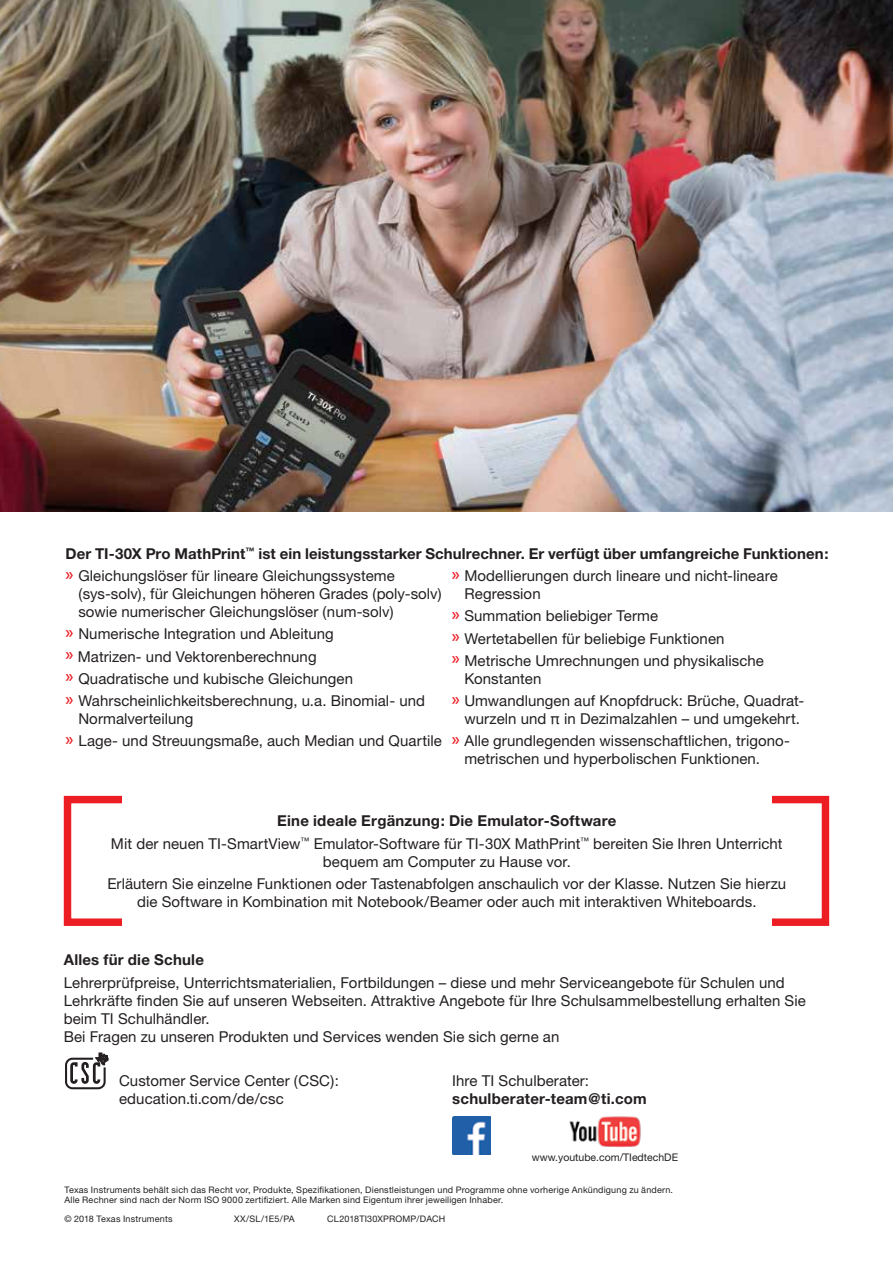
<style>
.page{position:relative;width:893px;height:1263px;background:#fff}
.page>*{position:absolute;margin:0;border:0;box-sizing:border-box;transform-origin:0 0}
.t1{font:15px/22.2px "Helvetica Neue";letter-spacing:.005em;color:#231f20}
.t2{font:700 15px/22.2px "Helvetica Neue";letter-spacing:.005em;color:#231f20}
.t3{font:10.5px "Helvetica Neue";color:#231f20}
.t4{font:9px/10.5px "Helvetica Neue";letter-spacing:.02em;color:#231f20}
.s1{font-family:"Myriad Pro";font-weight:600;font-size:18px;color:#ed1d24}
.s2{font-weight:400}
.s3{font-style:inherit}
.s4{font-weight:700}
</style>
<div class="page">
<div style="left:64px;top:796px;width:765px;height:130px;border:7px solid #ed1d24"></div>
<div style="left:123px;top:787px;width:649px;height:149px;background:#fff"></div>
<svg style="left:65px;top:1053px;width:43px;height:36px"></svg>
<img style="left:0;top:0;width:893px;height:512px">
<img style="left:453px;top:1116px;width:38px;height:38px">
<img style="left:569px;top:1116px;width:72px;height:32px">
<p class="t2" style="left:66px;top:542px;width:764px">Der TI-30X Pro MathPrint<sup>™</sup> ist ein leistungsstarker Schulrechner. Er verfügt über umfangreiche Funktionen: <span class="s1">»</span> <span class="s2">Gleichungslöser für lineare Gleichungssysteme</span></p>
<p class="t1" style="left:78px;top:585px;width:365px;line-height:18px">(sys-solv), für Gleichungen höheren Grades (poly-solv) sowie numerischer Gleichungslöser (num-solv)</p>
<p class="t1" style="left:66px;top:623px;width:361px"><span class="s1">»</span> Numerische Integration und Ableitung<br><span class="s1">»</span> Matrizen- und Vektorenberechnung<br><span class="s1">»</span> Quadratische und kubische Gleichungen<br><span class="s1">»</span> Wahrscheinlichkeitsberechnung, u.a. Binomial- und</p>
<p class="t1" style="left:66px;top:707px;width:378px;text-indent:13px">Normalverteilung<br><span class="s1">»</span> Lage- und Streuungsmaße, auch Median und Quartile</p>
<p class="t1" style="left:464px;top:567px;width:315px;line-height:18px;text-indent:-13px"><span class="s1">»</span> Modellierungen durch lineare und nicht-lineare<br>Regression</p>
<p class="t1" style="left:452px;top:605px;width:314px"><span class="s1">»</span> Summation beliebiger Terme<br><span class="s1">»</span> Wertetabellen für beliebige Funktionen<br><span class="s1">»</span> Metrische Umrechnungen und physikalische</p>
<p class="t1" style="left:452px;top:667px;width:354px;text-indent:13px">Konstanten<br><span class="s1">»</span> Umwandlungen auf Knopfdruck: Brüche, Quadrat-</p>
<p class="t1" style="left:452px;top:707px;width:350px;text-indent:13px">wurzeln und <span class="s3">π</span> in Dezimalzahlen – und umgekehrt. <span class="s1">»</span> Alle grundlegenden wissenschaftlichen, trigono-</p>
<p class="t1" style="left:464px;top:748px;width:297px">metrischen und hyperbolischen Funktionen.</p>
<p class="t1" style="left:111px;top:810px;width:673px;text-align:center"><span class="s4">Eine ideale Ergänzung: Die Emulator-Software<br></span>Mit der neuen TI-SmartView<sup>™</sup> Emulator-Software für TI-30X MathPrint<sup>™</sup> bereiten Sie Ihren Unterricht</p>
<p class="t1" style="left:107px;top:850px;width:680px;text-align:center">bequem am Computer zu Hause vor.<br>Erläutern Sie einzelne Funktionen oder Tastenabfolgen anschaulich vor der Klasse. Nutzen Sie hierzu</p>
<p class="t1" style="left:137px;top:890px;width:621px">die Software in Kombination mit Notebook/Beamer oder auch mit interaktiven Whiteboards.</p>
<p class="t2" style="left:64px;top:949px;width:142px">Alles für die Schule</p>
<p class="t1" style="left:64px;top:973px;width:743px;line-height:18px">Lehrerprüfpreise, Unterrichtsmaterialien, Fortbildungen – diese und mehr Serviceangebote für Schulen und Lehrkräfte finden Sie auf unseren Webseiten. Attraktive Angebote für Ihre Schulsammelbestellung erhalten Sie beim TI Schulhändler.<br>Bei Fragen zu unseren Produkten und Services wenden Sie sich gerne an</p>
<p class="t1" style="left:119px;top:1069px;width:221px">Customer Service Center (CSC):</p>
<p class="t1" style="left:452px;top:1069px;width:138px">Ihre TI Schulberater:</p>
<p class="t1" style="left:119px;top:1087px;width:166px">education.ti.com/de/csc</p>
<p class="t2" style="left:452px;top:1087px;width:196px">schulberater-team@ti.com</p>
<p class="t3" style="left:532px;top:1151px;width:148px">www.youtube.com/TIedtechDE</p>
<p class="t4" style="left:64px;top:1184px;width:610px">Texas Instruments behält sich das Recht vor, Produkte, Spezifikationen, Dienstleistungen und Programme ohne vorherige Ankündigung zu ändern.<br>Alle Rechner sind nach der Norm ISO 9000 zertifiziert. Alle Marken sind Eigentum ihrer jeweiligen Inhaber.</p>
<p class="t4" style="left:64px;top:1214px;width:110px">© 2018 Texas Instruments</p>
<p class="t4" style="left:234px;top:1214px;width:62px">XX/SL/1E5/PA</p>
<p class="t4" style="left:327px;top:1214px;width:120px">CL2018TI30XPROMP/DACH</p>
</div>
